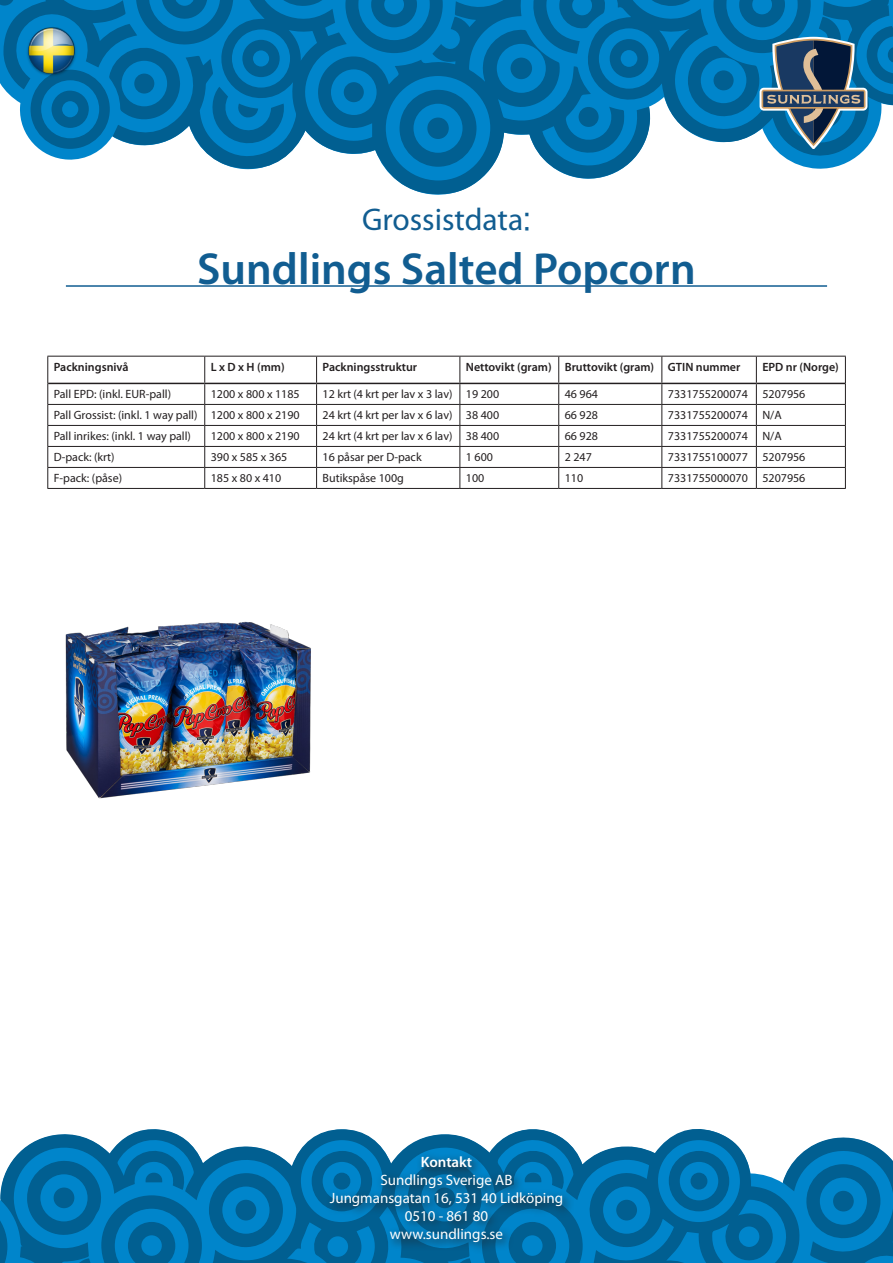
<style>
.page{position:relative;width:893px;height:1263px;background:#fff}
.page>*{position:absolute;margin:0;border:0;box-sizing:border-box;transform-origin:0 0}
.t1{font:600 45px "Myriad Pro";color:#115d91}
.t2{font:31.5px "Myriad Pro";color:#115d91}
.t3{font:15px "Myriad Pro";color:#fff}
.t4{font:600 15px "Myriad Pro";color:#fff}
.t5{font:12px "Myriad Pro";color:#231f20}
.t6{font:600 12px "Myriad Pro";color:#231f20}
.s1{font-family:"Oxygen"}
</style>
<div class="page">
<hr style="left:66px;top:285px;width:761px;height:2px;background:#115d91">
<svg style="left:0;top:1129px;width:783px;height:134px"></svg>
<svg style="left:0;top:1196px;width:7px;height:67px"></svg>
<svg style="left:783px;top:1137px;width:110px;height:126px;background:#157cb3"></svg>
<svg style="left:209px;top:1173px;width:74px;height:75px;background:#0072ae"></svg>
<svg style="left:312px;top:1151px;width:13px;height:60px"></svg>
<svg style="left:669px;top:1151px;width:60px;height:60px;background:#0071ad"></svg>
<div style="left:616px;top:1200px;width:21px;height:20px;background:#015f91;border-radius:50%"></div>
<div style="left:833px;top:1191px;width:21px;height:20px;background:#015f91;border-radius:50%"></div>
<svg style="left:27px;top:1159px;width:175px;height:104px;background:#0071ad"></svg>
<div style="left:235px;top:1200px;width:21px;height:20px;background:#015f91;border-radius:50%"></div>
<div style="left:54px;top:1187px;width:20px;height:21px;background:#015f91;border-radius:50%"></div>
<svg style="left:408px;top:1159px;width:175px;height:104px;background:#016ca4"></svg>
<div style="left:690px;top:1172px;width:17px;height:17px;background:#015f91;border-radius:50%"></div>
<svg style="left:180px;top:0;width:685px;height:195px"></svg>
<div style="left:579px;top:107px;width:20px;height:20px;background:#015f91;border-radius:50%"></div>
<svg style="left:209px;top:87px;width:77px;height:60px;background:#0073b0"></svg>
<svg style="left:399px;top:89px;width:77px;height:78px;background:#0072ae"></svg>
<svg style="left:242px;top:40px;width:38px;height:37px"></svg>
<div style="left:510px;top:58px;width:22px;height:21px;background:#015f91;border-radius:50%"></div>
<div style="left:344px;top:82px;width:20px;height:20px;background:#015f91;border-radius:50%"></div>
<svg style="left:0;top:0;width:180px;height:149px;background:#147db5"></svg>
<div style="left:134px;top:74px;width:20px;height:20px;background:#015f91;border-radius:50%"></div>
<svg style="left:345px;top:0;width:170px;height:53px;background:#0070ab"></svg>
<div style="left:427px;top:118px;width:22px;height:21px;background:#015f91;border-radius:50%"></div>
<svg style="left:610px;top:0;width:283px;height:149px;background:#2278a7"></svg>
<img style="left:26px;top:25px;width:51px;height:52px">
<svg style="left:325px;top:1151px;width:249px;height:103px;background:#036ba3"></svg>
<hr style="left:47px;top:356px;width:158px;height:1px;background:#231f20">
<hr style="left:205px;top:356px;width:112px;height:1px;background:#231f20">
<hr style="left:317px;top:356px;width:143px;height:1px;background:#231f20">
<hr style="left:460px;top:356px;width:99px;height:1px;background:#231f20">
<hr style="left:559px;top:356px;width:103px;height:1px;background:#231f20">
<hr style="left:662px;top:356px;width:94px;height:1px;background:#231f20">
<hr style="left:756px;top:356px;width:90px;height:1px;background:#231f20">
<hr style="left:47px;top:404px;width:158px;height:1px;background:#231f20">
<hr style="left:205px;top:404px;width:112px;height:1px;background:#231f20">
<hr style="left:317px;top:404px;width:143px;height:1px;background:#231f20">
<hr style="left:460px;top:404px;width:99px;height:1px;background:#231f20">
<hr style="left:559px;top:404px;width:103px;height:1px;background:#231f20">
<hr style="left:662px;top:404px;width:94px;height:1px;background:#231f20">
<hr style="left:756px;top:404px;width:90px;height:1px;background:#231f20">
<hr style="left:47px;top:425px;width:158px;height:1px;background:#231f20">
<hr style="left:205px;top:425px;width:112px;height:1px;background:#231f20">
<hr style="left:317px;top:425px;width:143px;height:1px;background:#231f20">
<hr style="left:460px;top:425px;width:99px;height:1px;background:#231f20">
<hr style="left:559px;top:425px;width:103px;height:1px;background:#231f20">
<hr style="left:662px;top:425px;width:94px;height:1px;background:#231f20">
<hr style="left:756px;top:425px;width:90px;height:1px;background:#231f20">
<hr style="left:47px;top:446px;width:158px;height:1px;background:#231f20">
<hr style="left:205px;top:446px;width:112px;height:1px;background:#231f20">
<hr style="left:317px;top:446px;width:143px;height:1px;background:#231f20">
<hr style="left:460px;top:446px;width:99px;height:1px;background:#231f20">
<hr style="left:559px;top:446px;width:103px;height:1px;background:#231f20">
<hr style="left:662px;top:446px;width:94px;height:1px;background:#231f20">
<hr style="left:756px;top:446px;width:90px;height:1px;background:#231f20">
<hr style="left:47px;top:467px;width:158px;height:1px;background:#231f20">
<svg style="left:47px;top:356px;width:1px;height:132px"></svg>
<hr style="left:205px;top:467px;width:112px;height:1px;background:#231f20">
<svg style="left:204px;top:356px;width:1px;height:132px"></svg>
<hr style="left:317px;top:467px;width:143px;height:1px;background:#231f20">
<svg style="left:316px;top:356px;width:1px;height:132px"></svg>
<hr style="left:460px;top:467px;width:99px;height:1px;background:#231f20">
<svg style="left:459px;top:356px;width:1px;height:132px"></svg>
<hr style="left:559px;top:467px;width:103px;height:1px;background:#231f20">
<svg style="left:558px;top:356px;width:1px;height:132px"></svg>
<hr style="left:662px;top:467px;width:94px;height:1px;background:#231f20">
<svg style="left:661px;top:356px;width:1px;height:132px"></svg>
<hr style="left:756px;top:467px;width:90px;height:1px;background:#231f20">
<svg style="left:756px;top:356px;width:1px;height:132px"></svg>
<svg style="left:845px;top:356px;width:1px;height:132px"></svg>
<hr style="left:47px;top:488px;width:158px;height:1px;background:#231f20">
<hr style="left:205px;top:488px;width:112px;height:1px;background:#231f20">
<hr style="left:317px;top:488px;width:143px;height:1px;background:#231f20">
<hr style="left:460px;top:488px;width:99px;height:1px;background:#231f20">
<hr style="left:559px;top:488px;width:103px;height:1px;background:#231f20">
<hr style="left:662px;top:488px;width:94px;height:1px;background:#231f20">
<hr style="left:756px;top:488px;width:90px;height:1px;background:#231f20">
<hr style="left:48px;top:383px;width:157px;height:1px;background:#231f20">
<hr style="left:205px;top:383px;width:112px;height:1px;background:#231f20">
<hr style="left:317px;top:383px;width:143px;height:1px;background:#231f20">
<hr style="left:460px;top:383px;width:99px;height:1px;background:#231f20">
<hr style="left:559px;top:383px;width:103px;height:1px;background:#231f20">
<hr style="left:662px;top:383px;width:94px;height:1px;background:#231f20">
<hr style="left:756px;top:383px;width:89px;height:1px;background:#231f20">
<img style="left:65px;top:621px;width:246px;height:178px">
<p class="t2" style="left:362px;top:200px;width:170px">Grossistdata<span class="s1">:</span></p>
<p class="t1" style="left:197px;top:241px;width:500px">Sundlings Salted Popcorn</p>
<p class="t6" style="left:54px;top:359px;width:76px">Packningsnivå</p>
<p class="t6" style="left:211px;top:359px;width:76px">L x D x H (mm)</p>
<p class="t6" style="left:323px;top:359px;width:96px">Packningsstruktur</p>
<p class="t6" style="left:466px;top:359px;width:87px">Nettovikt (gram)</p>
<p class="t6" style="left:565px;top:359px;width:91px">Bruttovikt (gram)</p>
<p class="t6" style="left:668px;top:359px;width:74px">GTIN nummer</p>
<p class="t6" style="left:762px;top:359px;width:78px">EPD nr (Norge)</p>
<p class="t5" style="left:54px;top:387px;width:119px">Pall EPD: (inkl. EUR-pall)</p>
<p class="t5" style="left:211px;top:386px;width:91px">1200 x 800 x 1185</p>
<p class="t5" style="left:323px;top:386px;width:131px">12 krt (4 krt per lav x 3 lav)</p>
<p class="t5" style="left:466px;top:386px;width:35px">19 200</p>
<p class="t5" style="left:565px;top:386px;width:35px">46 964</p>
<p class="t5" style="left:668px;top:386px;width:82px">7331755200074</p>
<p class="t5" style="left:762px;top:386px;width:45px">5207956</p>
<p class="t5" style="left:54px;top:408px;width:145px">Pall Grossist: (inkl. 1 way pall)</p>
<p class="t5" style="left:211px;top:407px;width:91px">1200 x 800 x 2190</p>
<p class="t5" style="left:323px;top:407px;width:131px">24 krt (4 krt per lav x 6 lav)</p>
<p class="t5" style="left:466px;top:407px;width:35px">38 400</p>
<p class="t5" style="left:565px;top:407px;width:35px">66 928</p>
<p class="t5" style="left:668px;top:407px;width:82px">7331755200074</p>
<p class="t5" style="left:762px;top:407px;width:21px">N/A</p>
<p class="t5" style="left:54px;top:429px;width:139px">Pall inrikes: (inkl. 1 way pall)</p>
<p class="t5" style="left:211px;top:428px;width:91px">1200 x 800 x 2190</p>
<p class="t5" style="left:323px;top:428px;width:131px">24 krt (4 krt per lav x 6 lav)</p>
<p class="t5" style="left:466px;top:428px;width:35px">38 400</p>
<p class="t5" style="left:565px;top:428px;width:35px">66 928</p>
<p class="t5" style="left:668px;top:428px;width:82px">7331755200074</p>
<p class="t5" style="left:762px;top:428px;width:21px">N/A</p>
<p class="t5" style="left:54px;top:450px;width:62px">D-pack: (krt)</p>
<p class="t5" style="left:211px;top:449px;width:78px">390 x 585 x 365</p>
<p class="t5" style="left:323px;top:449px;width:101px">16 påsar per D-pack</p>
<p class="t5" style="left:466px;top:449px;width:29px">1 600</p>
<p class="t5" style="left:565px;top:449px;width:29px">2 247</p>
<p class="t5" style="left:668px;top:449px;width:82px">7331755100077</p>
<p class="t5" style="left:762px;top:449px;width:45px">5207956</p>
<p class="t5" style="left:54px;top:471px;width:70px">F-pack: (påse)</p>
<p class="t5" style="left:211px;top:470px;width:72px">185 x 80 x 410</p>
<p class="t5" style="left:323px;top:470px;width:83px">Butikspåse 100g</p>
<p class="t5" style="left:466px;top:470px;width:20px">100</p>
<p class="t5" style="left:565px;top:470px;width:20px">110</p>
<p class="t5" style="left:668px;top:470px;width:82px">7331755000070</p>
<p class="t5" style="left:762px;top:470px;width:45px">5207956</p>
<p class="t4" style="left:421px;top:1153px;width:53px">Kontakt</p>
<p class="t3" style="left:380px;top:1171px;width:134px">Sundlings Sverige AB</p>
<p class="t3" style="left:330px;top:1189px;width:235px">Jungmansgatan 16, 531 40 Lidköping</p>
<p class="t3" style="left:405px;top:1207px;width:85px">0510 - 861 80</p>
<p class="t3" style="left:390px;top:1225px;width:115px">www.sundlings.se</p>
</div>
